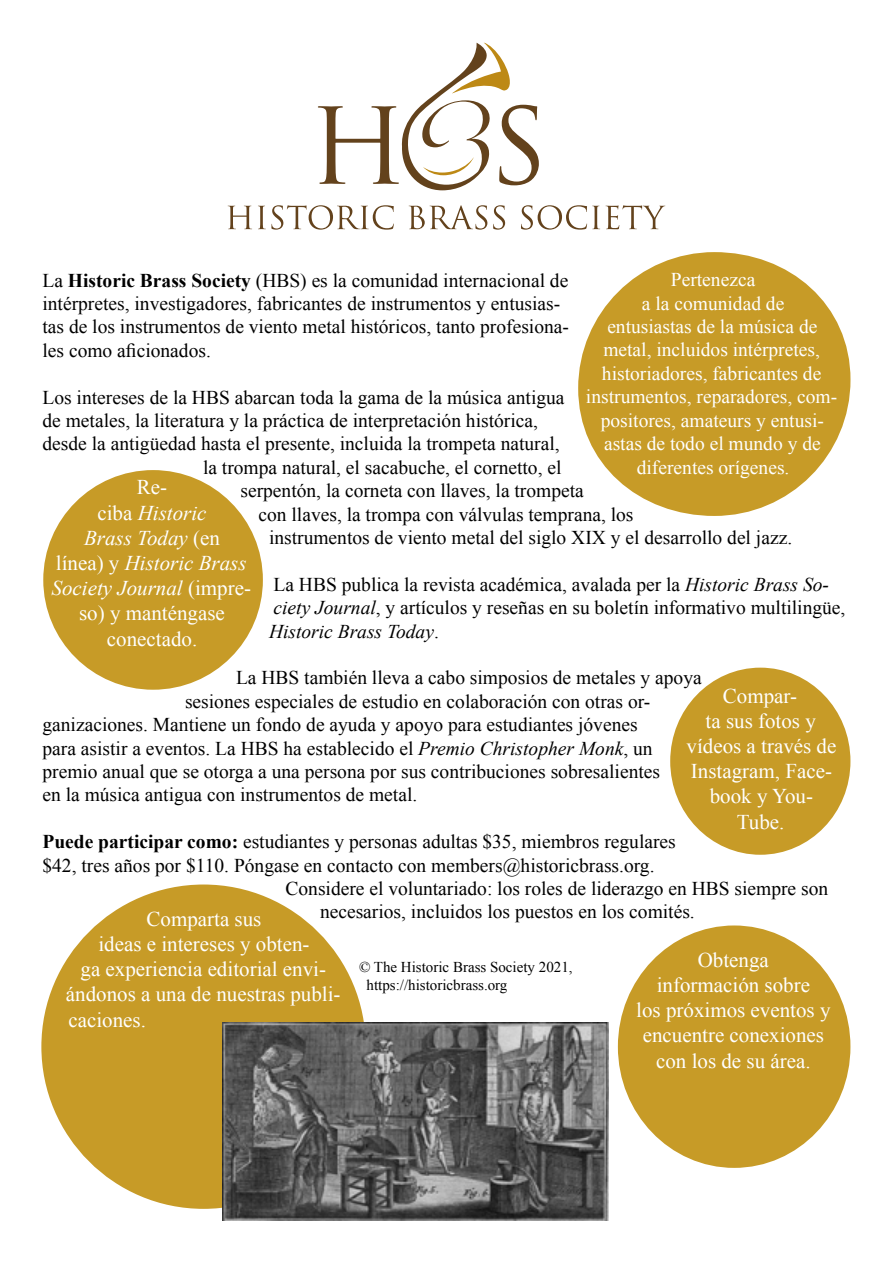
<style>
.page{position:relative;width:893px;height:1263px;background:#fff}
.page>*{position:absolute;margin:0;border:0;box-sizing:border-box;transform-origin:0 0}
.t1{font:21px/25.2px "Times New Roman";color:#fff;text-align:center}
.t2{font:19.5px/23.4px "Times New Roman";color:#000}
.t3{font:19.5px/23.4px "Times New Roman";color:#fff;text-align:center}
.t4{font:15px/18px "Times New Roman";color:#000}
.s1{font-weight:700}
.s2{font-style:italic}
</style>
<div class="page">
<div style="left:43px;top:470px;width:220px;height:220px;background:#c79b27;border-radius:50%"></div>
<div style="left:578px;top:252px;width:272px;height:264px;background:#c79b27;border-radius:50%"></div>
<div style="left:670px;top:668px;width:180px;height:187px;background:#c79b27;border-radius:50%"></div>
<div style="left:41px;top:884px;width:325px;height:325px;background:#c79b27;border-radius:50%"></div>
<svg style="left:228px;top:206px;width:24px;height:23px"></svg>
<svg style="left:258px;top:205px;width:136px;height:25px"></svg>
<svg style="left:409px;top:205px;width:78px;height:25px"></svg>
<svg style="left:493px;top:205px;width:12px;height:25px"></svg>
<svg style="left:521px;top:205px;width:79px;height:25px"></svg>
<svg style="left:606px;top:205px;width:59px;height:24px"></svg>
<svg style="left:318px;top:43px;width:221px;height:147px"></svg>
<div style="left:618px;top:925px;width:232px;height:243px;background:#c79b27;border-radius:50%"></div>
<img style="left:223px;top:1022px;width:386px;height:198px">
<p class="t2" style="left:42px;top:268px;width:528px">La <span class="s1">Historic Brass Society</span> (HBS) es la comunidad internacional de intérpretes, investigadores, fabricantes de instrumentos y entusias&shy;tas de los instrumentos de viento metal históricos, tanto profesiona&shy;les como aficionados.</p>
<p class="t2" style="left:42px;top:385px;width:524px">Los intereses de la HBS abarcan toda la gama de la música antigua</p>
<p class="t2" style="left:42px;top:408px;width:497px">de metales, la literatura y la práctica de interpretación histórica,</p>
<p class="t2" style="left:42px;top:432px;width:519px">desde la antigüedad hasta el presente, incluida la trompeta natural,</p>
<p class="t2" style="left:203px;top:455px;width:360px">la trompa natural, el sacabuche, el cornetto, el</p>
<p class="t2" style="left:240px;top:479px;width:345px">serpentón, la corneta con llaves, la trompeta</p>
<p class="t2" style="left:258px;top:502px;width:377px">con llaves, la trompa con válvulas temprana, los</p>
<p class="t2" style="left:269px;top:525px;width:525px">instrumentos de viento metal del siglo XIX y el desarrollo del jazz.</p>
<p class="t2" style="left:269px;top:572px;width:578px">La HBS publica la revista académica, avalada per la <span class="s2">Historic Brass So&shy;ciety Journal</span>, y artículos y reseñas en su boletín informativo multilingüe,<br><span class="s2">Historic Brass Today</span>.</p>
<p class="t2" style="left:236px;top:666px;width:467px">La HBS también lleva a cabo simposios de metales y apoya</p>
<p class="t2" style="left:185px;top:689px;width:467px">sesiones especiales de estudio en colaboración con otras or-</p>
<p class="t2" style="left:42px;top:713px;width:597px">ganizaciones. Mantiene un fondo de ayuda y apoyo para estudiantes jóvenes</p>
<p class="t2" style="left:42px;top:736px;width:612px">para asistir a eventos. La HBS ha establecido el <span class="s2">Premio Christopher Monk</span>, un</p>
<p class="t2" style="left:42px;top:759px;width:619px">premio anual que se otorga a una persona por sus contribuciones sobresalientes</p>
<p class="t2" style="left:42px;top:783px;width:376px">en la música antigua con instrumentos de metal.</p>
<p class="t2" style="left:42px;top:830px;width:635px"><span class="s1">Puede participar como:</span> estudiantes y personas adultas $35, miembros regulares</p>
<p class="t2" style="left:42px;top:853px;width:614px">$42, tres años por $110. Póngase en contacto con members@historicbrass.org.</p>
<p class="t2" style="left:285px;top:876px;width:544px">Considere el voluntariado: los roles de liderazgo en HBS siempre son</p>
<p class="t2" style="left:320px;top:900px;width:376px">necesarios, incluidos los puestos en los comités.</p>
<p class="t4" style="left:366px;top:958px;width:208px;text-indent:-8px">© The Historic Brass Society 2021, https://historicbrass.org</p>
<p class="t3" style="left:586px;top:268px;width:253px">Pertenezca<br>a la comunidad de<br>entusiastas de la música de metal, incluidos intérpretes, historiadores, fabricantes de instrumentos, reparadores, com&shy;positores, amateurs y entusi&shy;astas de todo el mundo y de diferentes orígenes.</p>
<p class="t1" style="left:52px;top:474px;width:201px">Re-<br>ciba <span class="s2">Historic<br>Brass Today</span> (en<br>línea) y <span class="s2">Historic Brass<br>Society Journal</span> (impre&shy;so) y manténgase conectado.</p>
<p class="t1" style="left:686px;top:682px;width:151px">Compar-<br>ta sus fotos y vídeos a través de<br>Instagram, Face&shy;book y You-<br>Tube.</p>
<p class="t1" style="left:147px;top:906px;width:116px">Comparta sus</p>
<p class="t1" style="left:98px;top:931px;width:213px">ideas e intereses y obten-</p>
<p class="t1" style="left:81px;top:956px;width:247px">ga experiencia editorial envi-</p>
<p class="t1" style="left:66px;top:981px;width:276px">ándonos a una de nuestras publi-</p>
<p class="t1" style="left:68px;top:1007px;width:79px">caciones.</p>
<p class="t1" style="left:636px;top:947px;width:196px">Obtenga<br>información sobre<br>los próximos eventos y encuentre conexiones con los de su área.</p>
</div>
